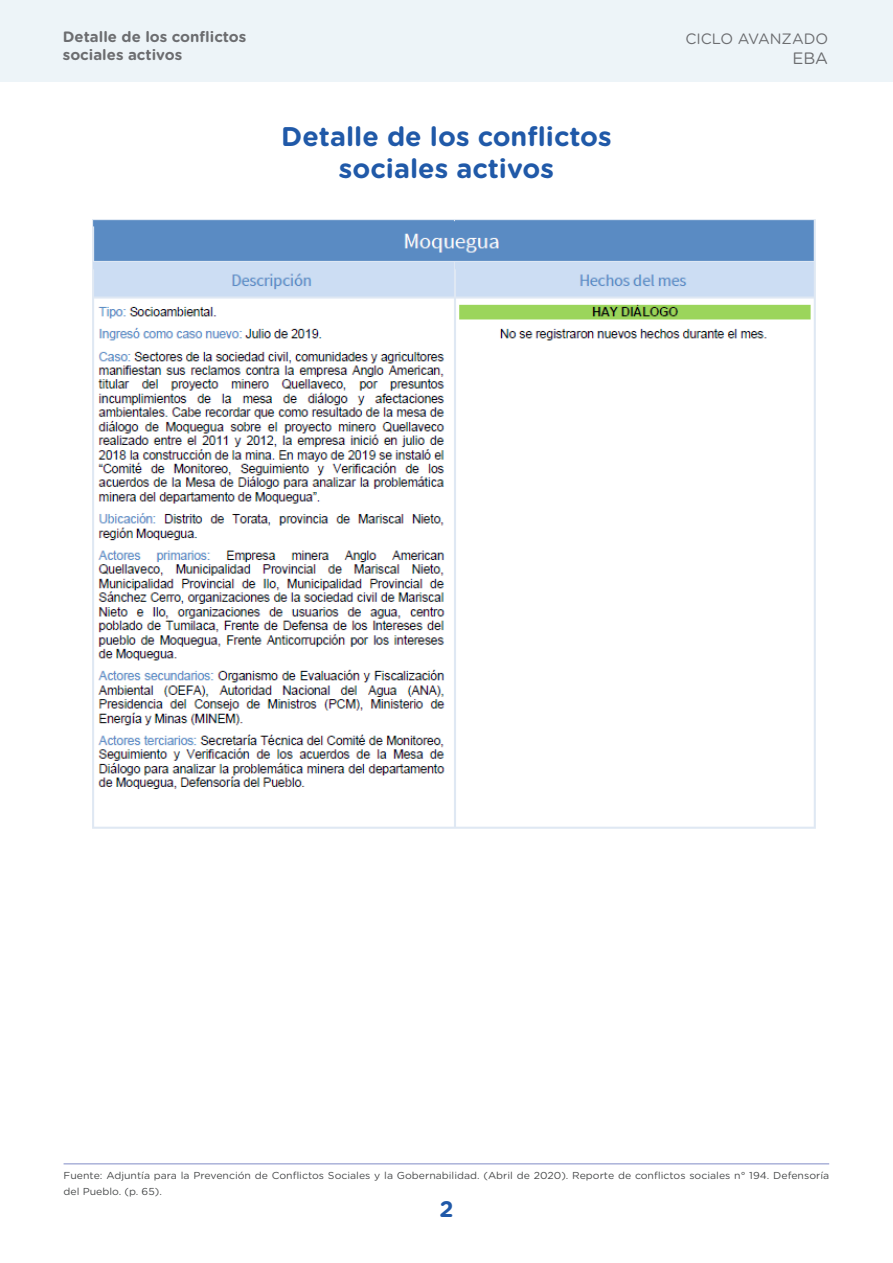
<style>
.page{position:relative;width:893px;height:1263px;background:#fff}
.page>*{position:absolute;margin:0;border:0;box-sizing:border-box;transform-origin:0 0}
.t1{font:700 27px "Gotham Rounded";color:#2059a8}
.t2{font:700 22.5px "Gotham Rounded";color:#2059a8}
.t3{font:16.5px "Gotham Rounded";color:#6c6d70}
.t4{font:700 15px/18px "Gotham Rounded";color:#6c6d70}
.t5{font:15px "Gotham Rounded";color:#6c6d70}
.t6{font:10.05px/16.5px "Gotham Rounded";color:#494b4c;scale:1.04 1}
</style>
<div class="page">
<div style="left:0;top:0;width:893px;height:82px;background:#edf4f8"></div>
<hr style="left:64px;top:1163px;width:765px;height:1px;background:#aab2d9">
<img style="left:92px;top:219px;width:724px;height:610px">
<h3 class="t4" style="left:63px;top:27px;width:185px">Detalle de los conflictos sociales activos</h3>
<p class="t1" style="left:281px;top:116px;width:332px">Detalle de los conflictos</p>
<p class="t1" style="left:339px;top:149px;width:217px">sociales activos</p>
<h3 class="t5" style="left:685px;top:28px;width:144px">CICLO AVANZADO</h3>
<h3 class="t3" style="left:792px;top:46px;width:37px">EBA</h3>
<p class="t6" style="left:64px;top:1166px;width:738px">Fuente: Adjuntía para la Prevención de Conflictos Sociales y la Gobernabilidad. (Abril de 2020). Reporte de conflictos sociales n° 194. Defensoría del Pueblo. (p. 65).</p>
<p class="t2" style="left:439px;top:1193px;width:16px">2</p>
</div>
